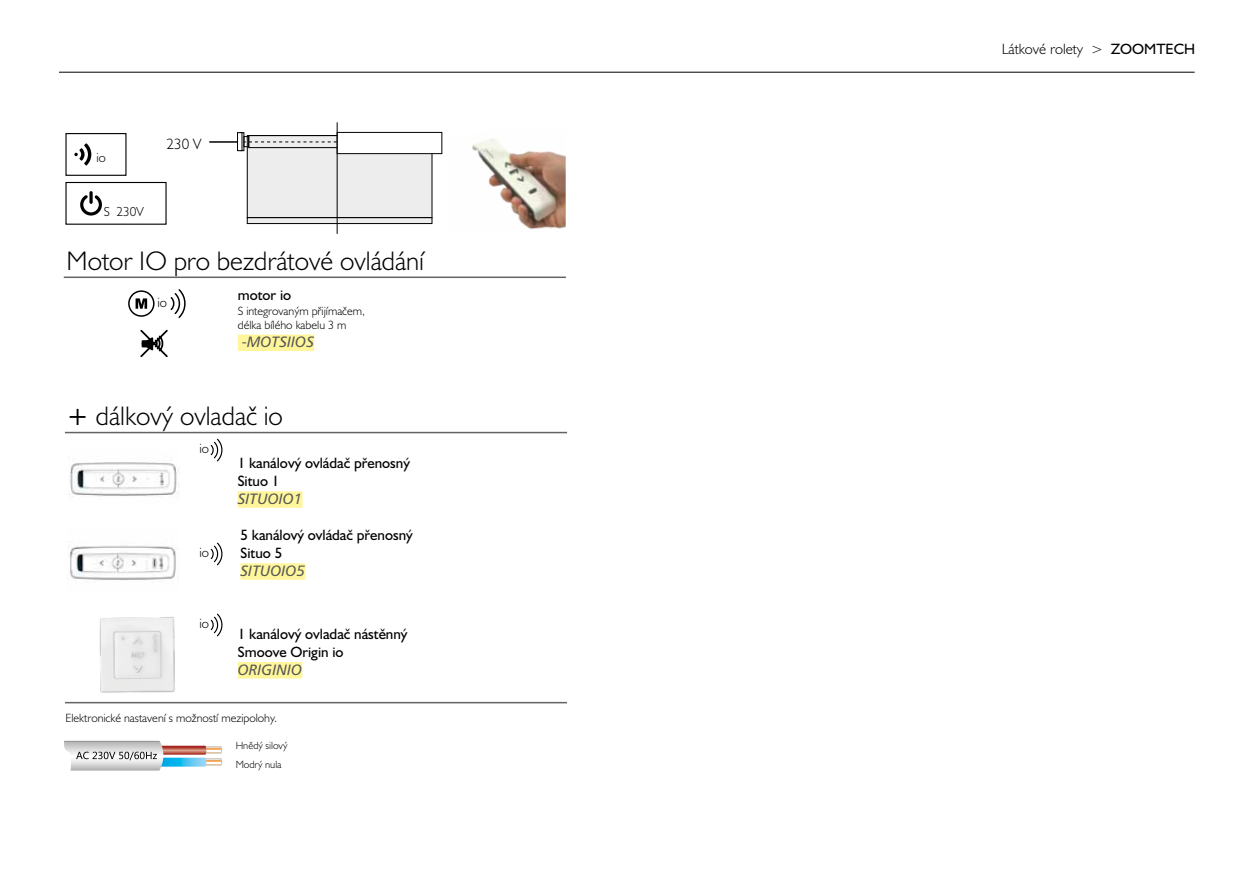
<style>
.page{position:relative;width:1259px;height:893px;background:#fff}
.page>*{position:absolute;margin:0;border:0;box-sizing:border-box;transform-origin:0 0}
.t1{font:27px "Humanist 521 AT Light";color:#000}
.t2{font:15px/18px "Humanist 521 AT";color:#000}
.t3{font:15px "Humanist 777 AT Italic";color:#575756}
.t4{font:15px "Humanist 521 AT Light";color:#000}
.t5{font:13.5px "Humanist 521 AT Light";color:#000}
.t6{font:13.2px "Humanist 521 AT Light";color:#000}
.t7{font:12px/14.4px "Humanist 521 AT Light";color:#000}
.t8{font:10.5px/19.5px "Humanist 521 AT Light";color:#000}
.t9{font:9.3px "Myriad Pro";letter-spacing:-.005em;color:#000}
.s1{font-family:"Humanist 521 AT"}
</style>
<div class="page">
<div style="left:247px;top:136px;width:185px;height:82px;background:#ededed"></div>
<div style="left:247px;top:135px;width:185px;height:83px;border:1px solid #000"></div>
<div style="left:247px;top:218px;width:185px;height:6px;background:#ededed"></div>
<div style="left:247px;top:217px;width:185px;height:7px;border:1px solid #000"></div>
<svg style="left:244px;top:133px;width:93px;height:18px"></svg>
<div style="left:237px;top:132px;width:5px;height:19px;border:1px solid #000"></div>
<div style="left:243px;top:136px;width:6px;height:11px;border:1px solid #000"></div>
<div style="left:337px;top:132px;width:105px;height:22px;background:#fff"></div>
<div style="left:337px;top:132px;width:105px;height:22px;border:1px solid #000"></div>
<hr style="left:337px;top:122px;width:1px;height:112px;background:#000">
<hr style="left:209px;top:141px;width:28px;height:2px;background:#000">
<img style="left:99px;top:617px;width:76px;height:76px">
<svg style="left:65px;top:741px;width:157px;height:29px"></svg>
<svg style="left:128px;top:290px;width:27px;height:27px"></svg>
<svg style="left:170px;top:289px;width:16px;height:29px"></svg>
<svg style="left:210px;top:438px;width:13px;height:24px"></svg>
<svg style="left:210px;top:542px;width:13px;height:24px"></svg>
<svg style="left:210px;top:613px;width:13px;height:24px"></svg>
<svg style="left:80px;top:191px;width:22px;height:25px"></svg>
<div style="left:65px;top:133px;width:61px;height:43px;border:1px solid #000"></div>
<svg style="left:74px;top:143px;width:17px;height:22px"></svg>
<div style="left:65px;top:182px;width:102px;height:43px;border:1px solid #000"></div>
<hr style="left:65px;top:702px;width:502px;height:1px;background:#646363">
<hr style="left:64px;top:277px;width:502px;height:1px;background:#646363">
<hr style="left:65px;top:432px;width:502px;height:1px;background:#646363">
<svg style="left:140px;top:329px;width:28px;height:28px"></svg>
<div style="left:142px;top:340px;width:7px;height:7px;border:2px solid #000"></div>
<img style="left:68px;top:458px;width:111px;height:39px">
<img style="left:68px;top:545px;width:111px;height:38px">
<img style="left:472px;top:138px;width:94px;height:91px">
<hr style="left:59px;top:72px;width:1135px;height:1px;background:#000">
<div style="left:238px;top:662px;width:64px;height:16px;background:#fff69b"></div>
<div style="left:238px;top:335px;width:76px;height:16px;background:#fff69b"></div>
<div style="left:238px;top:491px;width:64px;height:17px;background:#fff69b"></div>
<div style="left:240px;top:563px;width:65px;height:17px;background:#fff69b"></div>
<p class="t6" style="left:96px;top:150px;width:11px">io</p>
<p class="t6" style="left:104px;top:204px;width:41px">S 230V</p>
<p class="t4" style="left:167px;top:136px;width:36px">230 V</p>
<h1 class="t1" style="left:67px;top:245px;width:359px">Motor IO pro bezdrátové ovládání</h1>
<p class="t5" style="left:157px;top:294px;width:11px">io</p>
<p class="t2" style="left:238px;top:286px;width:55px">motor io</p>
<p class="t7" style="left:238px;top:304px;width:129px">S integrovaným přijímačem, délka bílého kabelu 3 m</p>
<p class="t3" style="left:242px;top:333px;width:74px">-MOTSIIOS</p>
<h1 class="t1" style="left:67px;top:400px;width:218px"><span class="s1">+</span> dálkový ovladač io</h1>
<p class="t5" style="left:199px;top:441px;width:11px">io</p>
<p class="t5" style="left:199px;top:545px;width:11px">io</p>
<p class="t2" style="left:238px;top:454px;width:174px">1 kanálový ovládač přenosný<br>Situo 1</p>
<p class="t3" style="left:238px;top:490px;width:66px">SITUOIO1</p>
<p class="t2" style="left:240px;top:526px;width:174px">5 kanálový ovládač přenosný<br>Situo 5</p>
<p class="t3" style="left:240px;top:562px;width:66px">SITUOIO5</p>
<p class="t5" style="left:199px;top:616px;width:11px">io</p>
<p class="t2" style="left:238px;top:625px;width:171px">1 kanálový ovladač nástěnný<br>Smoove Origin io</p>
<p class="t3" style="left:238px;top:661px;width:66px">ORIGINIO</p>
<p class="t7" style="left:65px;top:710px;width:213px">Elektronické nastavení s možností mezipolohy.</p>
<p class="t8" style="left:236px;top:736px;width:53px">Hnědý silový<br>Modrý nula</p>
<p class="t9" style="left:229px;top:745px;width:54px">brown power</p>
<p class="t4" style="left:1001px;top:40px;width:195px">Látkové rolety &gt; <span class="s1">ZOOMTECH</span></p>
</div>
